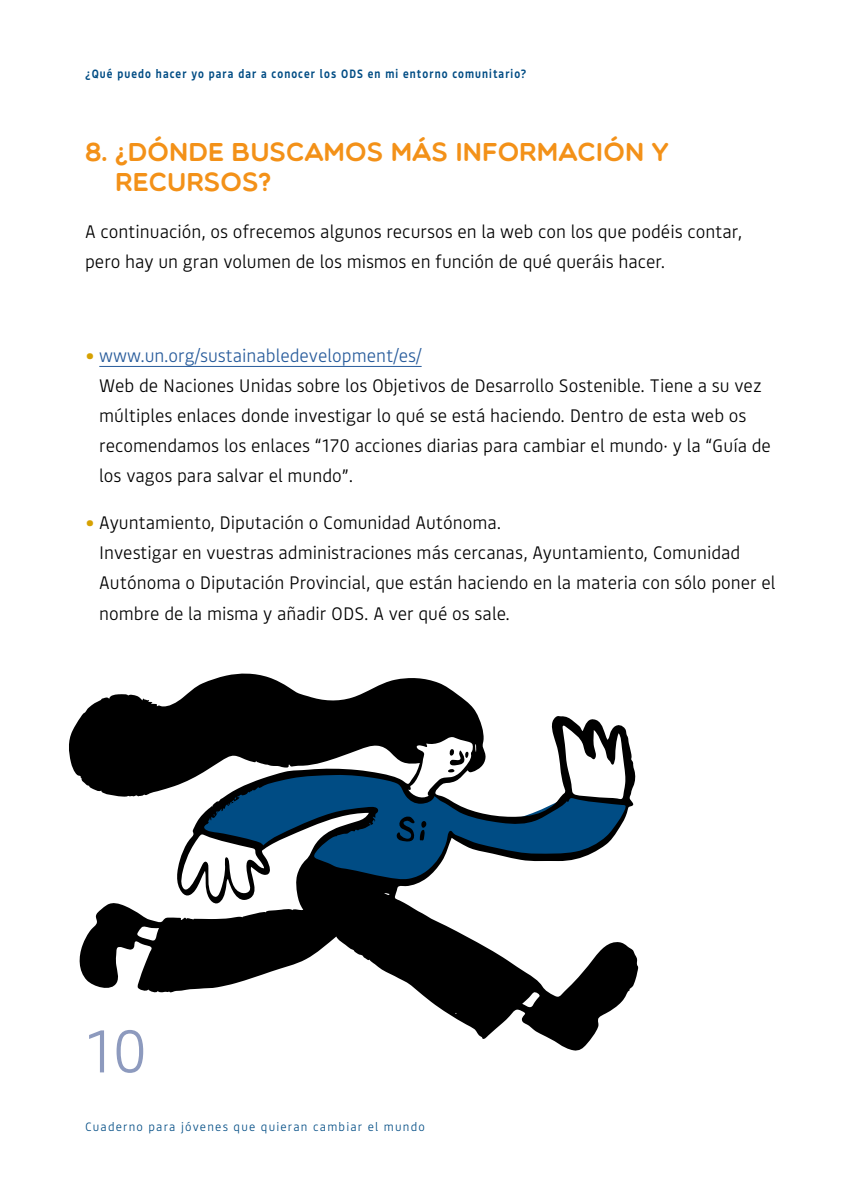
<style>
.page{position:relative;width:851px;height:1191px;background:#fff}
.page>*{position:absolute;margin:0;border:0;box-sizing:border-box;transform-origin:0 0}
.t1{font:300 60px "Bould";color:#8d9abe}
.t2{font:26px/30px "Multicolore";color:#f39118}
.t3{font:300 18px/30px "Bould";color:#000}
.t4{font:600 12px "Bould";letter-spacing:.1em;color:#004c84;scale:.88 1}
.t5{font:300 12px "Bould";letter-spacing:.1em;color:#004c84}
.s1{font-weight:700;font-size:22.2px;color:#d6a102}
.s2{color:#275b9b}
</style>
<div class="page">
<hr style="left:99px;top:366px;width:322px;height:1px;background:#275b9b">
<svg style="left:69px;top:673px;width:569px;height:378px"></svg>
<p class="t4" style="left:85px;top:65px;width:503px">¿Qué puedo hacer yo para dar a conocer los ODS en mi entorno comunitario?</p>
<h2 class="t2" style="left:115px;top:136px;width:554px;text-indent:-30px">8. ¿DÓNDE BUSCAMOS MÁS INFORMACIÓN Y<br>RECURSOS?</h2>
<p class="t3" style="left:85px;top:216px;width:658px">A continuación, os ofrecemos algunos recursos en la web con los que podéis contar, pero hay un gran volumen de los mismos en función de qué queráis hacer.</p>
<p class="t3" style="left:99px;top:340px;width:673px;text-indent:-14px"><span class="s1">•</span> <span class="s2">www.un.org/sustainabledevelopment/es/<br></span>Web de Naciones Unidas sobre los Objetivos de Desarrollo Sostenible. Tiene a su vez múltiples enlaces donde investigar lo qué se está haciendo. Dentro de esta web os recomendamos los enlaces “170 acciones diarias para cambiar el mundo· y la “Guía de los vagos para salvar el mundo”.</p>
<p class="t3" style="left:99px;top:507px;width:677px;text-indent:-14px"><span class="s1">•</span> Ayuntamiento, Diputación o Comunidad Autónoma.<br>Investigar en vuestras administraciones más cercanas, Ayuntamiento, Comunidad Autónoma o Diputación Provincial, que están haciendo en la materia con sólo poner el nombre de la misma y añadir ODS. A ver qué os sale.</p>
<h1 class="t1" style="left:85px;top:1010px;width:64px">10</h1>
<p class="t5" style="left:85px;top:1118px;width:341px">Cuaderno para jóvenes que quieran cambiar el mundo</p>
</div>
